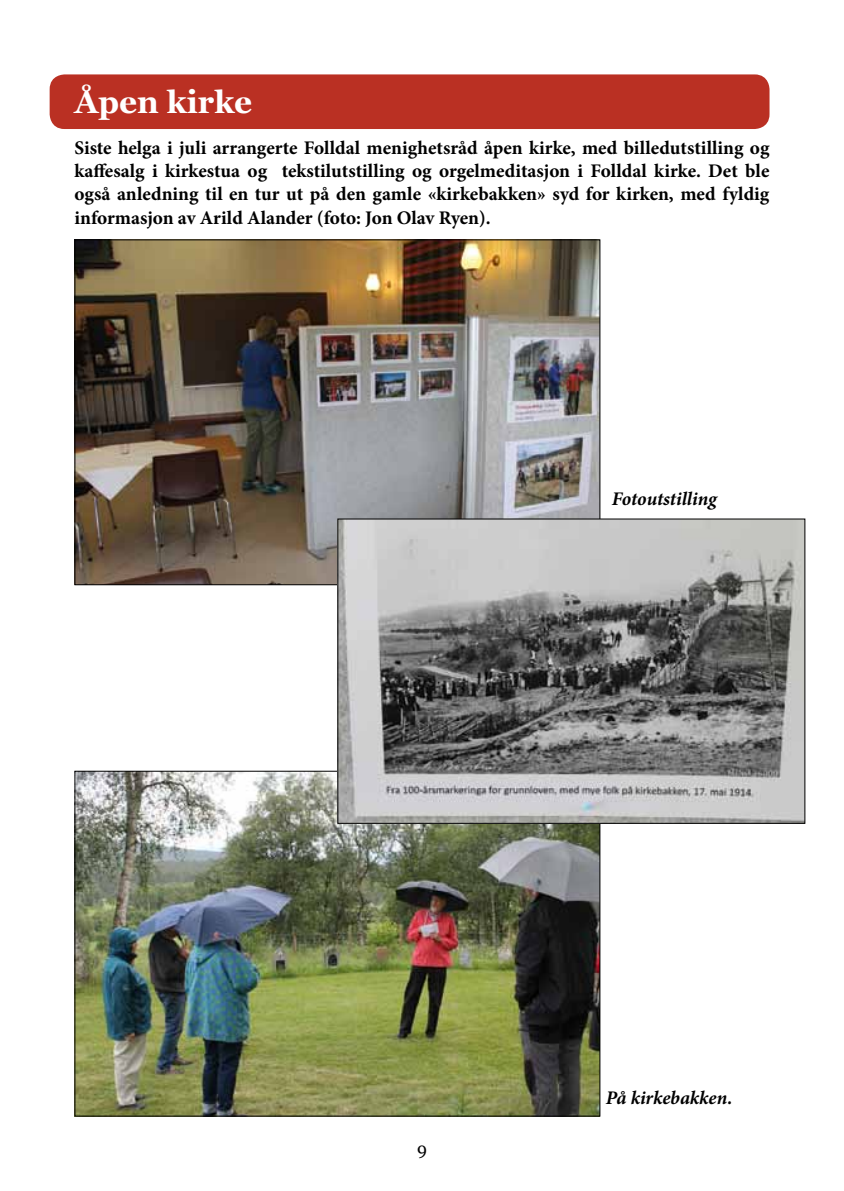
<style>
.page{position:relative;width:844px;height:1191px;background:#fff}
.page>*{position:absolute;margin:0;border:0;box-sizing:border-box;transform-origin:0 0}
.t1{font:700 31.5px "Georgia";color:#fff}
.t2{font:700 19.25px/23.1px "Minion Pro";color:#000;text-align:justify}
.t3{font:italic 700 19.25px "Minion Pro";letter-spacing:-.005em;color:#000}
.t4{font:17.5px "Georgia";color:#000}
</style>
<div class="page">
<div style="left:50px;top:74px;width:719px;height:55px;background:#ba3023;border-radius:15px"></div>
<img style="left:76px;top:241px;width:522px;height:342px">
<img style="left:76px;top:773px;width:522px;height:341px">
<img style="left:339px;top:520px;width:464px;height:301px">
<h1 class="t1" style="left:74px;top:78px;width:179px">Åpen kirke</h1>
<p class="t2" style="left:74px;top:136px;width:696px">Siste helga i juli arrangerte Folldal menighetsråd åpen kirke, med billedutstilling og kaffesalg i kirkestua og tekstilutstilling og orgelmeditasjon i Folldal kirke. Det ble også anledning til en tur ut på den gamle «kirkebakken» syd for kirken, med fyldig informasjon av Arild Alander (foto: Jon Olav Ryen).</p>
<p class="t3" style="left:611px;top:485px;width:106px">Fotoutstilling</p>
<p class="t4" style="left:417px;top:1136px;width:11px">9</p>
<p class="t3" style="left:605px;top:1083px;width:128px">På kirkebakken.</p>
</div>
